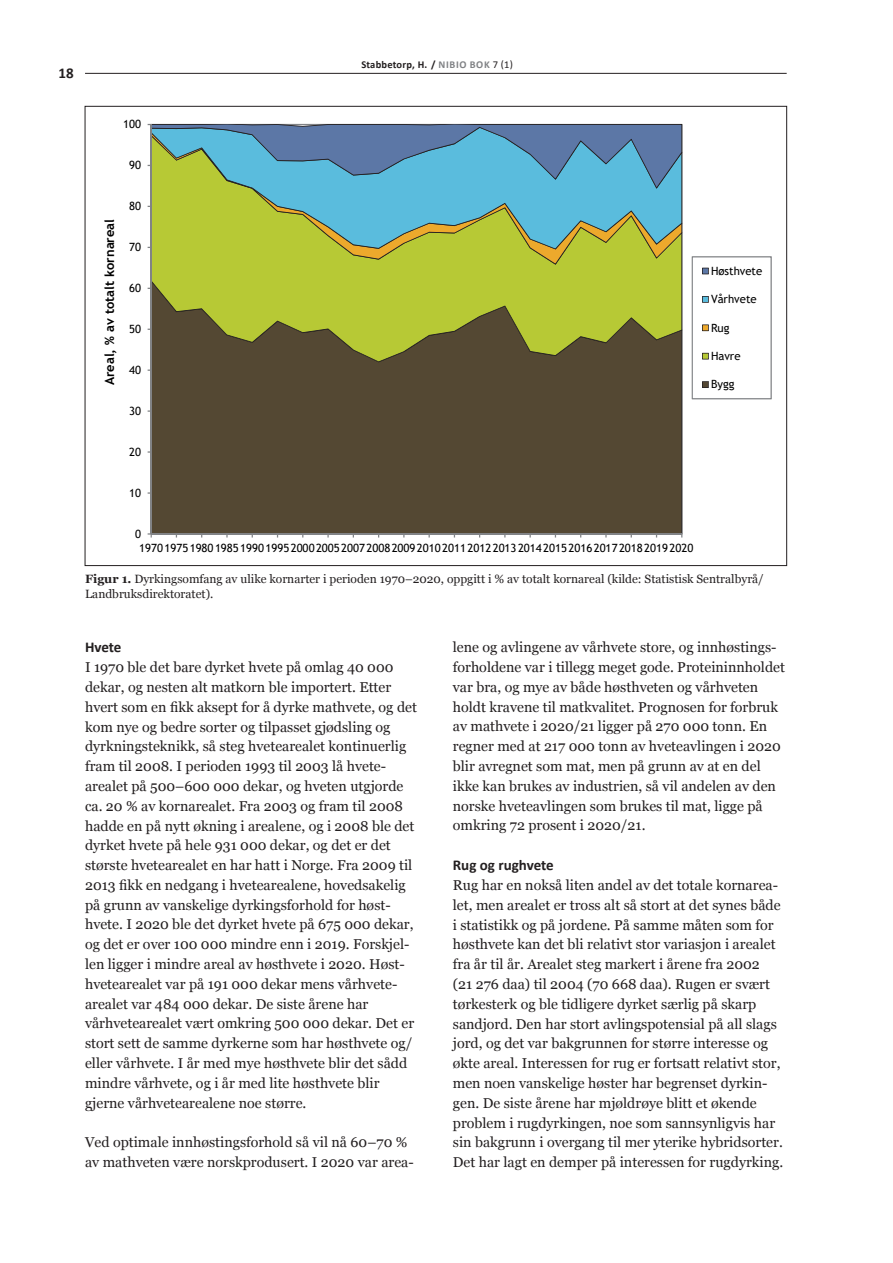
<style>
.page{position:relative;width:893px;height:1263px;background:#fff}
.page>*{position:absolute;margin:0;border:0;box-sizing:border-box;transform-origin:0 0}
.t1{font:700 15px "Calibri";color:#231f20}
.t2{font:14.25px/19.8px "Georgia";color:#231f20}
.t3{font:700 12.9px "Trebuchet MS";color:#000}
.t4{font:12px/14.4px "Georgia";color:#231f20}
.t5{font:11.4px "Trebuchet MS";letter-spacing:-.005em;color:#000}
.t6{font:700 10.5px "Calibri";letter-spacing:.02em;color:#231f20}
.s1{color:#808285}
.s2{font-weight:400}
.s3{font-weight:700}
</style>
<div class="page">
<hr style="left:85px;top:73px;width:702px;height:1px;background:#231f20">
<div style="left:152px;top:362px;width:530px;height:171px;background:#544833"></div>
<svg style="left:152px;top:265px;width:530px;height:97px;background:#97a034"></svg>
<svg style="left:152px;top:249px;width:530px;height:16px;background:#b8c434"></svg>
<svg style="left:152px;top:188px;width:530px;height:61px;background:#87ba87"></svg>
<hr style="left:151px;top:124px;width:1px;height:410px;background:#818386">
<svg style="left:148px;top:124px;width:534px;height:64px;background:#609bb3"></svg>
<hr style="left:151px;top:533px;width:531px;height:2px;background:#818386">
<svg style="left:692px;top:256px;width:80px;height:143px"></svg>
<p class="t1" style="left:58px;top:64px;width:17px">18</p>
<p class="t6" style="left:361px;top:58px;width:153px">Stabbetorp, H. / <span class="s1">NIBIO BOK</span> <span class="s2">7 (1)</span></p>
<p class="t5" style="left:123px;top:117px;width:19px">100</p>
<p class="t5" style="left:129px;top:158px;width:13px">90</p>
<p class="t3" style="left:102px;top:385px;width:168px;rotate:-90deg">Areal, % av totalt kornareal</p>
<p class="t5" style="left:129px;top:199px;width:13px">80</p>
<p class="t5" style="left:129px;top:240px;width:13px">70</p>
<p class="t5" style="left:129px;top:281px;width:13px">60</p>
<p class="t5" style="left:129px;top:322px;width:13px">50</p>
<p class="t5" style="left:129px;top:363px;width:13px">40</p>
<p class="t5" style="left:129px;top:404px;width:13px">30</p>
<p class="t5" style="left:129px;top:444px;width:13px">20</p>
<p class="t5" style="left:129px;top:485px;width:13px">10</p>
<p class="t5" style="left:135px;top:526px;width:7px">0</p>
<p class="t5" style="left:139px;top:541px;width:556px">1970 1975 1980 1985 1990 1995 2000 2005 2007 2008 2009 2010 2011 2012 2013 2014 2015 2016 2017 2018 2019 2020</p>
<p class="t5" style="left:711px;top:264px;width:53px">Høsthvete</p>
<p class="t5" style="left:711px;top:292px;width:47px">Vårhvete</p>
<p class="t5" style="left:711px;top:320px;width:20px">Rug</p>
<p class="t5" style="left:711px;top:349px;width:31px">Havre</p>
<p class="t5" style="left:711px;top:377px;width:25px">Bygg</p>
<p class="t3" style="left:405px;top:568px;width:40px">Årstall</p>
<p class="t4" style="left:85px;top:572px;width:680px"><span class="s3">Figur 1.</span> Dyrkingsomfang av ulike kornarter i perioden 1970–2020, oppgitt i % av totalt kornareal (kilde: Statistisk Sentralbyrå/<br>Landbruksdirektoratet).</p>
<p class="t1" style="left:85px;top:638px;width:38px">Hvete</p>
<p class="t2" style="left:85px;top:657px;width:333px">I 1970 ble det bare dyrket hvete på omlag 40 000 dekar, og nesten alt matkorn ble importert. Etter hvert som en fikk aksept for å dyrke mathvete, og det kom nye og bedre sorter og tilpasset gjødsling og dyrkningsteknikk, så steg hvetearealet kontinuerlig fram til 2008. I perioden 1993 til 2003 lå hvete&shy;arealet på 500–600 000 dekar, og hveten utgjorde ca. 20 % av kornarealet. Fra 2003 og fram til 2008 hadde en på nytt økning i arealene, og i 2008 ble det dyrket hvete på hele 931 000 dekar, og det er det største hvetearealet en har hatt i Norge. Fra 2009 til 2013 fikk en nedgang i hvetearealene, hovedsakelig på grunn av vanskelige dyrkingsforhold for høst&shy;hvete. I 2020 ble det dyrket hvete på 675 000 dekar, og det er over 100 000 mindre enn i 2019. Forskjel&shy;len ligger i mindre areal av høsthvete i 2020. Høst&shy;hvetearealet var på 191 000 dekar mens vårhvete&shy;arealet var 484 000 dekar. De siste årene har vårhvetearealet vært omkring 500 000 dekar. Det er stort sett de samme dyrkerne som har høsthvete og/ eller vårhvete. I år med mye høsthvete blir det sådd mindre vårhvete, og i år med lite høsthvete blir gjerne vårhvetearealene noe større.</p>
<p class="t2" style="left:85px;top:1132px;width:330px">Ved optimale innhøstingsforhold så vil nå 60–70 % av mathveten være norskprodusert. I 2020 var area-</p>
<p class="t2" style="left:453px;top:637px;width:334px">lene og avlingene av vårhvete store, og innhøstings&shy;forholdene var i tillegg meget gode. Proteininnholdet var bra, og mye av både høsthveten og vårhveten holdt kravene til matkvalitet. Prognosen for forbruk av mathvete i 2020/21 ligger på 270 000 tonn. En regner med at 217 000 tonn av hveteavlingen i 2020 blir avregnet som mat, men på grunn av at en del ikke kan brukes av industrien, så vil andelen av den norske hveteavlingen som brukes til mat, ligge på omkring 72 prosent i 2020/21.</p>
<p class="t1" style="left:453px;top:855px;width:102px">Rug og rughvete</p>
<p class="t2" style="left:453px;top:875px;width:332px">Rug har en nokså liten andel av det totale kornarea&shy;let, men arealet er tross alt så stort at det synes både i statistikk og på jordene. På samme måten som for høsthvete kan det bli relativt stor variasjon i arealet fra år til år. Arealet steg markert i årene fra 2002<br>(21 276 daa) til 2004 (70 668 daa). Rugen er svært tørkesterk og ble tidligere dyrket særlig på skarp sandjord. Den har stort avlingspotensial på all slags jord, og det var bakgrunnen for større interesse og økte areal. Interessen for rug er fortsatt relativt stor, men noen vanskelige høster har begrenset dyrkin&shy;gen. De siste årene har mjøldrøye blitt et økende problem i rugdyrkingen, noe som sannsynligvis har sin bakgrunn i overgang til mer yterike hybridsorter.<br>Det har lagt en demper på interessen for rugdyrking.</p>
</div>
